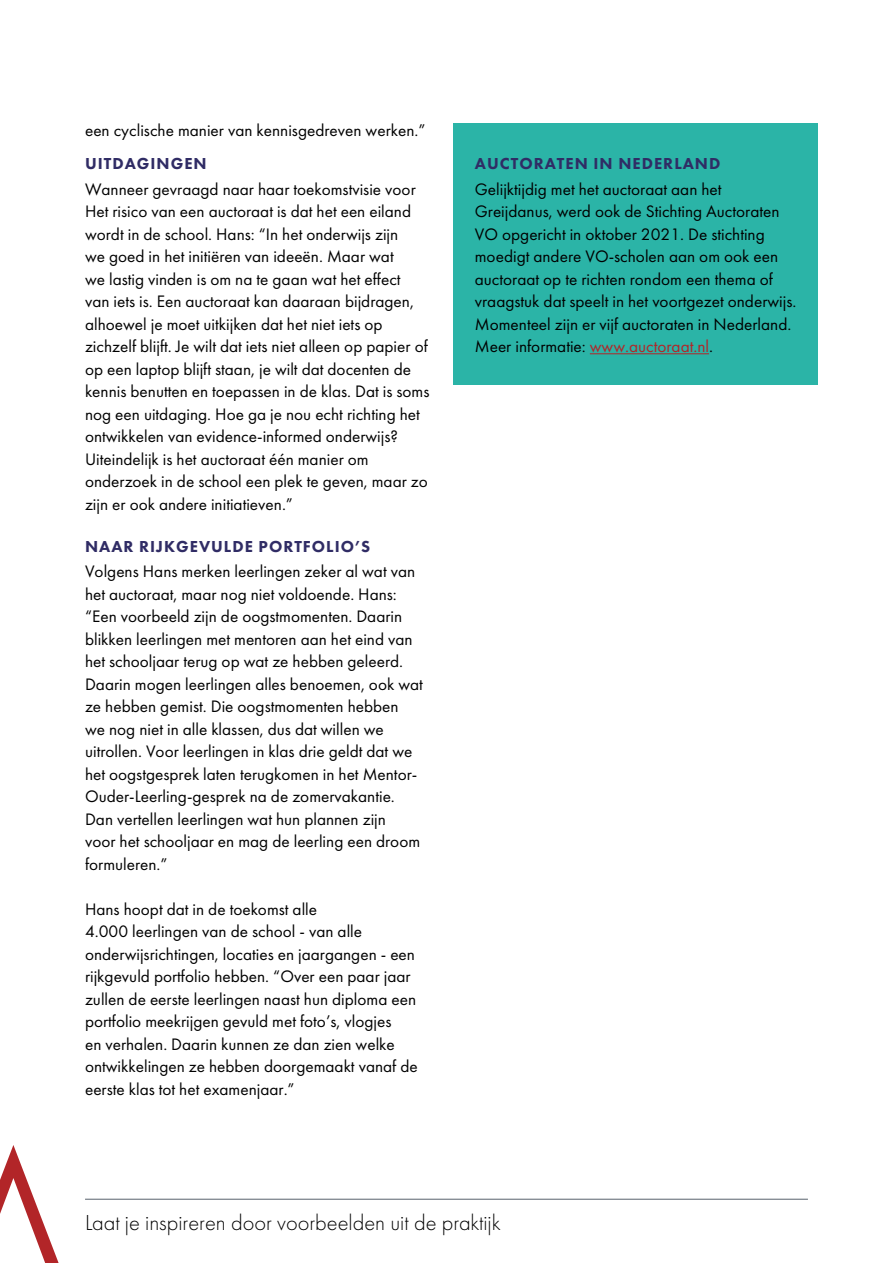
<style>
.page{position:relative;width:893px;height:1263px;background:#fff}
.page>*{position:absolute;margin:0;border:0;box-sizing:border-box;transform-origin:0 0}
.t1{font:300 22.5px "Futura PT";color:#000}
.t2{font:17.25px/22.5px "Futura PT";color:#000}
.t3{font:800 16.5px "Futura PT";letter-spacing:.06em;color:#302c65}
.s1{color:#b22528}
</style>
<div class="page">
<hr style="left:85px;top:1199px;width:723px;height:1px;background:#58626c">
<svg style="left:0;top:1145px;width:59px;height:118px"></svg>
<div style="left:454px;top:123px;width:364px;height:262px;background:#2bb4a7"></div>
<hr style="left:590px;top:353px;width:119px;height:1px;background:#b22528">
<p class="t2" style="left:85px;top:119px;width:342px">een cyclische manier van kennisgedreven werken.”</p>
<p class="t3" style="left:85px;top:153px;width:123px">UITDAGINGEN</p>
<p class="t2" style="left:85px;top:177px;width:346px">Wanneer gevraagd naar haar toekomstvisie voor Het risico van een auctoraat is dat het een eiland wordt in de school. Hans: “In het onderwijs zijn<br>we goed in het initiëren van ideeën. Maar wat<br>we lastig vinden is om na te gaan wat het effect van iets is. Een auctoraat kan daaraan bijdragen, alhoewel je moet uitkijken dat het niet iets op zichzelf blijft. Je wilt dat iets niet alleen op papier of op een laptop blijft staan, je wilt dat docenten de kennis benutten en toepassen in de klas. Dat is soms nog een uitdaging. Hoe ga je nou echt richting het ontwikkelen van evidence-informed onderwijs?<br>Uiteindelijk is het auctoraat één manier om onderzoek in de school een plek te geven, maar zo zijn er ook andere initiatieven.”</p>
<p class="t3" style="left:85px;top:536px;width:287px">NAAR RIJKGEVULDE PORTFOLIO’S</p>
<p class="t2" style="left:85px;top:560px;width:339px">Volgens Hans merken leerlingen zeker al wat van het auctoraat, maar nog niet voldoende. Hans: “Een voorbeeld zijn de oogstmomenten. Daarin blikken leerlingen met mentoren aan het eind van het schooljaar terug op wat ze hebben geleerd.<br>Daarin mogen leerlingen alles benoemen, ook wat ze hebben gemist. Die oogstmomenten hebben we nog niet in alle klassen, dus dat willen we uitrollen. Voor leerlingen in klas drie geldt dat we het oogstgesprek laten terugkomen in het Mentor-Ouder-Leerling-gesprek na de zomervakantie.<br>Dan vertellen leerlingen wat hun plannen zijn<br>voor het schooljaar en mag de leerling een droom formuleren.”</p>
<p class="t2" style="left:85px;top:897px;width:334px">Hans hoopt dat in de toekomst alle<br>4.000 leerlingen van de school - van alle onderwijsrichtingen, locaties en jaargangen - een rijkgevuld portfolio hebben. “Over een paar jaar zullen de eerste leerlingen naast hun diploma een portfolio meekrijgen gevuld met foto’s, vlogjes<br>en verhalen. Daarin kunnen ze dan zien welke ontwikkelingen ze hebben doorgemaakt vanaf de eerste klas tot het examenjaar.”</p>
<p class="t3" style="left:475px;top:153px;width:247px">AUCTORATEN IN NEDERLAND</p>
<p class="t2" style="left:475px;top:177px;width:323px">Gelijktijdig met het auctoraat aan het Greijdanus, werd ook de Stichting Auctoraten VO opgericht in oktober 2021. De stichting moedigt andere VO-scholen aan om ook een auctoraat op te richten rondom een thema of vraagstuk dat speelt in het voortgezet onderwijs.<br>Momenteel zijn er vijf auctoraten in Nederland.<br>Meer informatie: <span class="s1">www.auctoraat.nl</span>.</p>
<h1 class="t1" style="left:85px;top:1209px;width:417px">Laat je inspireren door voorbeelden uit de praktijk</h1>
</div>
